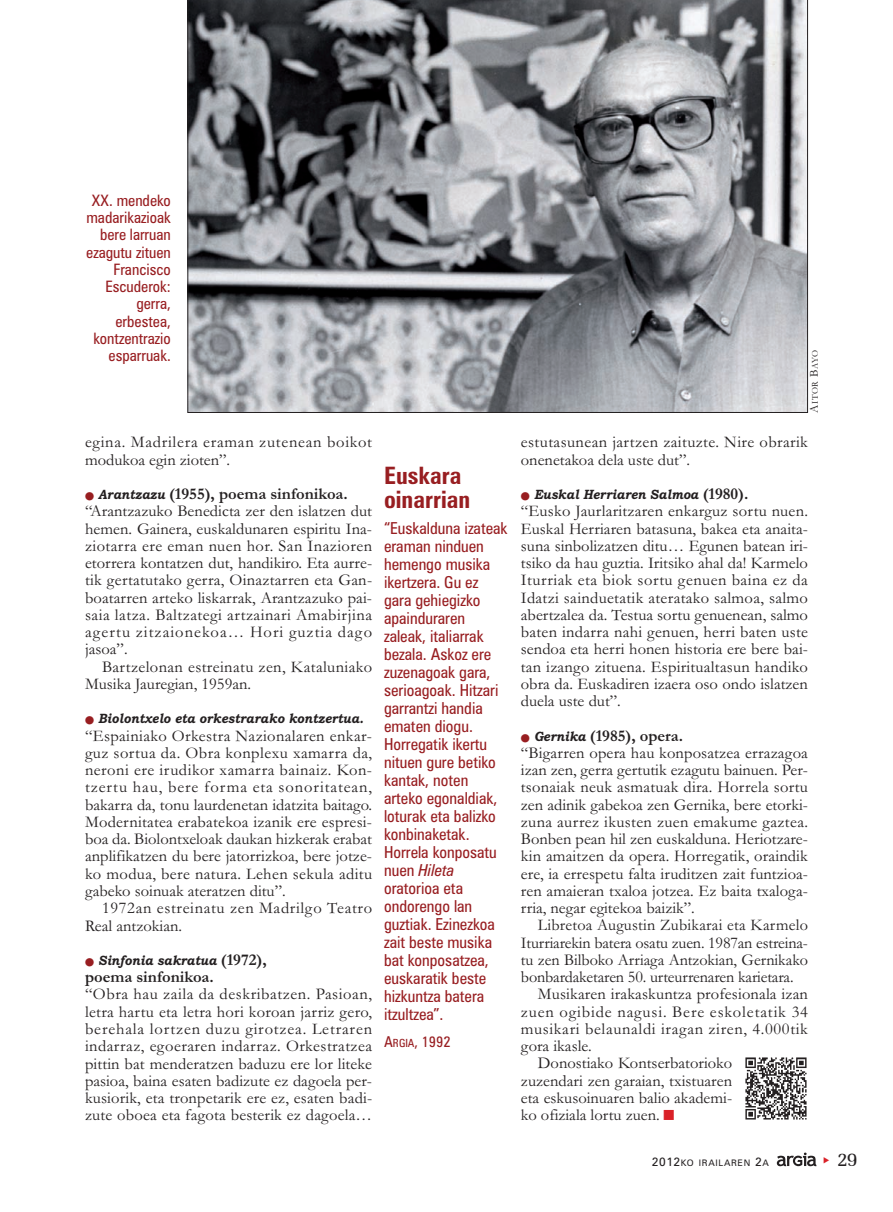
<style>
.page{position:relative;width:893px;height:1212px;background:#fff}
.page>*{position:absolute;margin:0;border:0;box-sizing:border-box;transform-origin:0 0}
.t1{font:700 condensed 24px/24px "Zurich BT";color:#981e21}
.t2{font:19.5px "Memoir";color:#231f20}
.t3{font:16.5px/17.2px "Garamond";letter-spacing:.005em;color:#231f20;text-align:justify}
.t4{font:condensed 16.5px/18px "Zurich BT";color:#981e21}
.t5{font:16.5px/17.2px "Garamond";letter-spacing:.025em;color:#231f20}
.t6{font:16.5px/17.2px "Garamond";letter-spacing:.04em;color:#231f20}
.t7{font:16.5px/17.2px "Garamond";letter-spacing:.045em;color:#231f20}
.t8{font:16.5px "Garamond";letter-spacing:.055em;color:#231f20}
.t9{font:700 16.5px "Garamond";color:#231f20}
.t10{font:condensed 15.75px/17.2px "Zurich BT";color:#981e21;text-align:right}
.t11{font:condensed 15px "Zurich BT";color:#981e21}
.t12{font:italic 700 13.5px "Bookman Old Style";color:#231f20;scale:.9 1}
.t13{font:9px "Zurich BT";letter-spacing:.075em;color:#231f20}
.t14{font:9px "Garamond";letter-spacing:.065em;color:#231f20}
.s1{color:#981e21}
.s2{font-family:"Bookman Old Style";font-weight:700;font-style:italic;font-size:13.5px}
.s3{font-weight:700}
.s4{font-family:"Garamond";font-style:normal;font-size:16.5px}
.s5{font-style:italic}
.s6{font-size:11.25px}
.s7{font-size:12px}
.s8{color:#da2128}
</style>
<div class="page">
<svg style="left:777px;top:1152px;width:39px;height:14px"></svg>
<img style="left:745px;top:1057px;width:62px;height:63px">
<svg style="left:187px;top:0;width:621px;height:413px;background:#888a8e"></svg>
<p class="t10" style="left:86px;top:193px;width:86px">XX. mendeko madarikazioak bere larruan ezagutu zituen<br>Francisco<br>Escuderok: gerra, erbestea, kontzentrazio esparruak.</p>
<p class="t7" style="left:85px;top:435px;width:289px">egina. Madrilera eraman zutenean boikot modukoa egin zioten”.</p>
<p class="t3" style="left:85px;top:487px;width:289px;text-align:left"><span class="s1">●</span> <span class="s2">Arantzazu</span> <span class="s3">(1955), poema sinfonikoa. </span>“Arantzazuko Benedicta zer den islatzen dut hemen. Gainera, euskaldunaren espiritu Ina&shy;ziotarra ere eman nuen hor. San Inazioren etorrera kontatzen dut, handikiro. Eta aurre&shy;tik gertatutako gerra, Oinaztarren eta Gan&shy;boatarren arteko liskarrak, Arantzazuko pai&shy;saia latza. Baltzategi artzainari Amabirjina agertu zitzaionekoa… Hori guztia dago jasoa”.</p>
<p class="t5" style="left:85px;top:660px;width:289px;text-indent:17px">Bartzelonan estreinatu zen, Kataluniako<br>Musika Jauregian, 1959an.</p>
<p class="t12" style="left:85px;top:711px;width:311px"><span class="s1">●</span> Biolontxelo eta orkestrarako kontzertua.</p>
<p class="t3" style="left:85px;top:729px;width:289px">“Espainiako Orkestra Nazionalaren enkar&shy;guz sortua da. Obra konplexu xamarra da, neroni ere irudikor xamarra bainaiz. Kon&shy;tzertu hau, bere forma eta sonoritatean, bakarra da, tonu laurdenetan idatzita baitago.<br>Modernitatea erabatekoa izanik ere espresi&shy;boa da. Biolontxeloak daukan hizkerak erabat anplifikatzen du bere jatorrizkoa, bere jotze&shy;ko modua, bere natura. Lehen sekula aditu gabeko soinuak ateratzen ditu”.</p>
<p class="t6" style="left:85px;top:901px;width:289px;text-indent:17px">1972an estreinatu zen Madrilgo Teatro<br>Real antzokian.</p>
<p class="t12" style="left:85px;top:952px;width:203px"><span class="s1">●</span> Sinfonia sakratua <span class="s4">(1972),</span></p>
<p class="t9" style="left:85px;top:970px;width:130px">poema sinfonikoa.</p>
<p class="t3" style="left:85px;top:987px;width:289px">“Obra hau zaila da deskribatzen. Pasioan, letra hartu eta letra hori koroan jarriz gero, berehala lortzen duzu girotzea. Letraren indarraz, egoeraren indarraz. Orkestratzea pittin bat menderatzen baduzu ere lor liteke pasioa, baina esaten badizute ez dagoela per&shy;kusiorik, eta tronpetarik ere ez, esaten badi&shy;zute oboea eta fagota besterik ez dagoela…</p>
<h1 class="t1" style="left:384px;top:465px;width:88px">Euskara oinarrian</h1>
<p class="t4" style="left:384px;top:521px;width:125px">“Euskalduna izateak eraman ninduen hemengo musika ikertzera. Gu ez gara gehiegizko apainduraren zaleak, italiarrak bezala. Askoz ere zuzenagoak gara, serioagoak. Hitzari garrantzi handia ematen diogu.<br>Horregatik ikertu nituen gure betiko kantak, noten arteko egonaldiak, loturak eta balizko konbinaketak.<br>Horrela konposatu nuen <span class="s5">Hileta </span>oratorioa eta ondorengo lan guztiak. Ezinezkoa zait beste musika bat konposatzea, euskaratik beste hizkuntza batera itzultzea”.</p>
<p class="t11" style="left:384px;top:1036px;width:68px">A<span class="s6">RGIA</span>, 1992</p>
<p class="t14" style="left:812px;top:413px;width:65px;rotate:-90deg"><span class="s7">A</span>ITOR <span class="s7">B</span>AYO</p>
<p class="t5" style="left:521px;top:435px;width:289px">estutasunean jartzen zaituzte. Nire obrarik onenetakoa dela uste dut”.</p>
<p class="t12" style="left:521px;top:486px;width:254px"><span class="s1">●</span> Euskal Herriaren Salmoa <span class="s4">(1980).</span></p>
<p class="t3" style="left:521px;top:504px;width:289px">“Eusko Jaurlaritzaren enkarguz sortu nuen.<br>Euskal Herriaren batasuna, bakea eta anaita&shy;suna sinbolizatzen ditu… Egunen batean iri&shy;tsiko da hau guztia. Iritsiko ahal da! Karmelo Iturriak eta biok sortu genuen baina ez da Idatzi sainduetatik ateratako salmoa, salmo abertzalea da. Testua sortu genuenean, salmo baten indarra nahi genuen, herri baten uste sendoa eta herri honen historia ere bere bai&shy;tan izango zituena. Espiritualtasun handiko obra da. Euskadiren izaera oso ondo islatzen duela uste dut”.</p>
<p class="t3" style="left:521px;top:729px;width:289px;text-align:left"><span class="s1">●</span> <span class="s2">Gernika</span> <span class="s3">(1985), opera.<br></span>“Bigarren opera hau konposatzea errazagoa izan zen, gerra gertutik ezagutu bainuen. Per&shy;tsonaiak neuk asmatuak dira. Horrela sortu zen adinik gabekoa zen Gernika, bere etorki&shy;zuna aurrez ikusten zuen emakume gaztea.<br>Bonben pean hil zen euskalduna. Heriotzare&shy;kin amaitzen da opera. Horregatik, oraindik ere, ia errespetu falta iruditzen zait funtzioa&shy;ren amaieran txaloa jotzea. Ez baita txaloga&shy;rria, negar egitekoa baizik”.</p>
<p class="t3" style="left:538px;top:918px;width:272px">Libretoa Augustin Zubikarai eta Karmelo</p>
<p class="t3" style="left:521px;top:936px;width:289px">Iturriarekin batera osatu zuen. 1987an estreina-</p>
<p class="t3" style="left:521px;top:953px;width:289px">tu zen Bilboko Arriaga Antzokian, Gernikako</p>
<p class="t3" style="left:521px;top:970px;width:274px">bonbardaketaren 50. urteurrenaren karietara.</p>
<p class="t3" style="left:538px;top:987px;width:272px">Musikaren irakaskuntza profesionala izan</p>
<p class="t8" style="left:521px;top:1006px;width:289px">zuen ogibide nagusi. Bere eskoletatik 34</p>
<p class="t6" style="left:521px;top:1022px;width:289px">musikari belaunaldi iragan ziren, 4.000tik</p>
<p class="t3" style="left:521px;top:1039px;width:72px">gora ikasle.</p>
<p class="t3" style="left:538px;top:1056px;width:196px">Donostiako Kontserbatorioko</p>
<p class="t3" style="left:521px;top:1074px;width:213px">zuzendari zen garaian, txistuaren</p>
<p class="t3" style="left:521px;top:1091px;width:213px">eta eskusoinuaren balio akademi-</p>
<p class="t3" style="left:521px;top:1108px;width:155px">ko ofiziala lortu zuen. <span class="s8">■</span></p>
<p class="t13" style="left:652px;top:1160px;width:119px"><span class="s7">2012</span>KO IRAILAREN <span class="s7">2</span>A</p>
<p class="t2" style="left:837px;top:1147px;width:22px">29</p>
</div>
